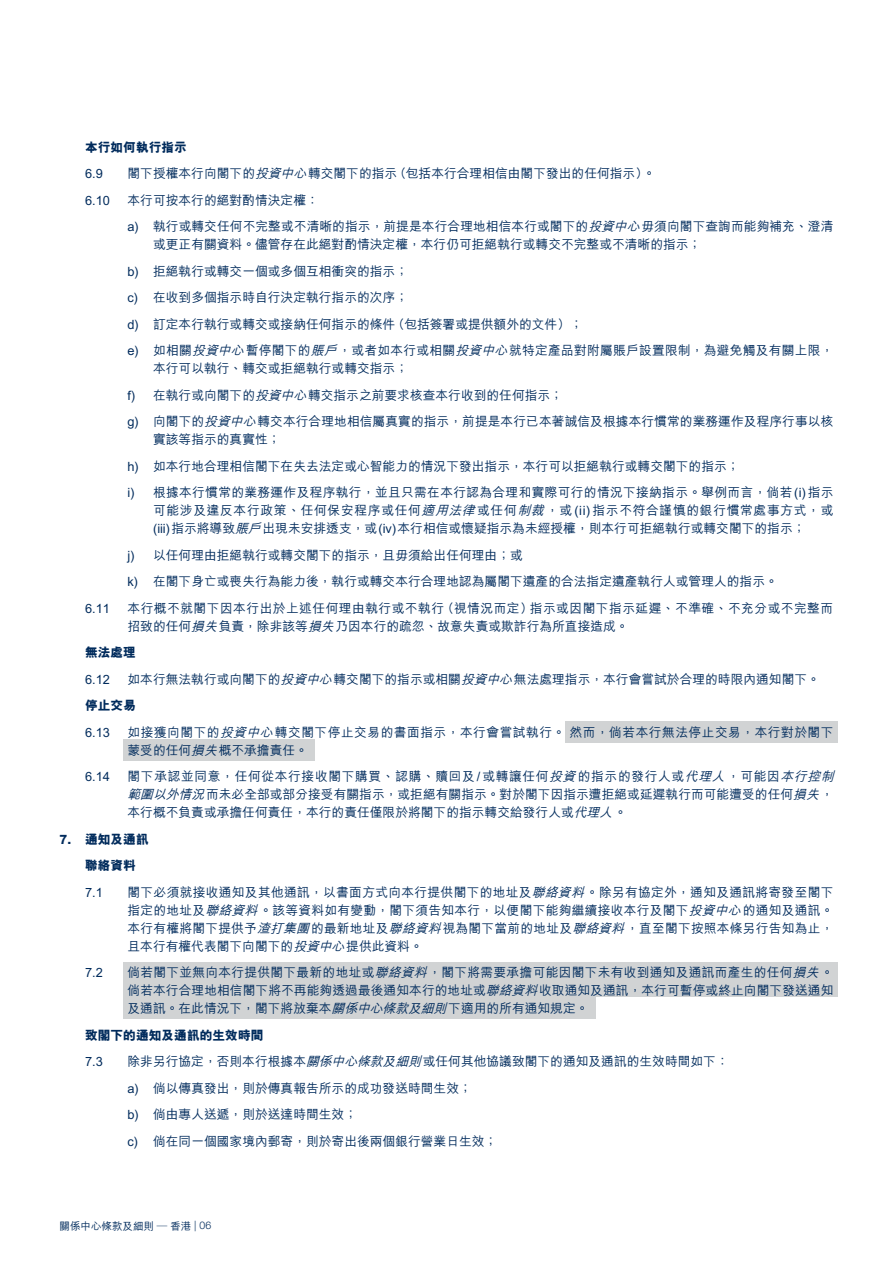
<style>
.page{position:relative;width:893px;height:1263px;background:#fff}
.page>*{position:absolute;margin:0;border:0;box-sizing:border-box;transform-origin:0 0}
.t1{font:500 12.75px/26.5px "M Hei";color:#002b5c}
.t2{font:500 12.75px/18px "M Hei";letter-spacing:.035em;color:#002b5c}
.t3{font:800 12.75px/26.5px "M Hei";color:#002b5c}
.t4{font:500 10.5px "M Hei";color:#002b5c}
.s1{font-style:italic}
.s2{font-weight:800}
.s3{font-family:"Helvetica Neue LT Std";font-weight:300}
</style>
<div class="page">
<div style="left:123px;top:962px;width:715px;height:35px;background:#d1d3d4"></div>
<div style="left:123px;top:984px;width:472px;height:35px;background:#d1d3d4"></div>
<div style="left:566px;top:721px;width:272px;height:21px;background:#d1d3d4"></div>
<div style="left:123px;top:739px;width:192px;height:21px;background:#d1d3d4"></div>
<p class="t3" style="left:85px;top:135px;width:103px">本行如何執行指示</p>
<p class="t1" style="left:85px;top:160px;width:19px">6.9</p>
<p class="t1" style="left:128px;top:160px;width:530px">閣下授權本行向閣下的<span class="s1">投資中心</span>轉交閣下的指示（包括本行合理相信由閣下發出的任何指示）。</p>
<p class="t1" style="left:85px;top:187px;width:26px">6.10</p>
<p class="t1" style="left:128px;top:187px;width:707px">本行可按本行的絕對酌情決定權：<br>a) 執行或轉交任何不完整或不清晰的指示，前提是本行合理地相信本行或閣下的<span class="s1">投資中心</span>毋須向閣下查詢而能夠補充、澄清</p>
<p class="t1" style="left:128px;top:231px;width:707px;text-indent:26px">或更正有關資料。儘管存在此絕對酌情決定權，本行仍可拒絕執行或轉交不完整或不清晰的指示；<br>b) 拒絕執行或轉交一個或多個互相衝突的指示；<br>c) 在收到多個指示時自行決定執行指示的次序；<br>d) 訂定本行執行或轉交或接納任何指示的條件（包括簽署或提供額外的文件）；<br>e) 如相關<span class="s1">投資中心</span>暫停閣下的<span class="s1">賬戶</span>，或者如本行或相關<span class="s1">投資中心</span>就特定產品對附屬賬戶設置限制，為避免觸及有關上限，</p>
<p class="t1" style="left:128px;top:355px;width:707px;text-indent:26px">本行可以執行、轉交或拒絕執行或轉交指示；<br>f) 在執行或向閣下的<span class="s1">投資中心</span>轉交指示之前要求核查本行收到的任何指示；<br>g) 向閣下的<span class="s1">投資中心</span>轉交本行合理地相信屬真實的指示，前提是本行已本著誠信及根據本行慣常的業務運作及程序行事以核</p>
<p class="t1" style="left:128px;top:426px;width:707px;text-indent:26px">實該等指示的真實性；<br>h) 如本行地合理相信閣下在失去法定或心智能力的情況下發出指示，本行可以拒絕執行或轉交閣下的指示；<br>i) 根據本行慣常的業務運作及程序執行，並且只需在本行認為合理和實際可行的情況下接納指示。舉例而言，倘若(i)指示</p>
<p class="t1" style="left:153px;top:502px;width:682px;line-height:18px">可能涉及違反本行政策、任何保安程序或任何<span class="s1">適用法律</span>或任何<span class="s1">制裁</span>，或(ii)指示不符合謹慎的銀行慣常處事方式，或(iii)指示將導致<span class="s1">賬戶</span>出現未安排透支，或(iv)本行相信或懷疑指示為未經授權，則本行可拒絕執行或轉交閣下的指示；</p>
<p class="t1" style="left:128px;top:542px;width:652px">j) 以任何理由拒絕執行或轉交閣下的指示，且毋須給出任何理由；或<br>k) 在閣下身亡或喪失行為能力後，執行或轉交本行合理地認為屬閣下遺產的合法指定遺產執行人或管理人的指示。</p>
<p class="t1" style="left:85px;top:595px;width:26px">6.11</p>
<p class="t2" style="left:128px;top:599px;width:707px">本行概不就閣下因本行出於上述任何理由執行或不執行（視情況而定）指示或因閣下指示延遲、不準確、不充分或不完整而招致的任何<span class="s1">損失</span>負責，除非該等<span class="s1">損失</span>乃因本行的疏忽、故意失責或欺詐行為所直接造成。</p>
<p class="t3" style="left:85px;top:640px;width:52px">無法處理</p>
<p class="t1" style="left:85px;top:666px;width:26px">6.12</p>
<p class="t1" style="left:85px;top:666px;width:736px;text-indent:43px">如本行無法執行或向閣下的<span class="s1">投資中心</span>轉交閣下的指示或相關<span class="s1">投資中心</span>無法處理指示，本行會嘗試於合理的時限內通知閣下。<span class="s2">停止交易</span></p>
<p class="t1" style="left:85px;top:719px;width:26px">6.13</p>
<p class="t2" style="left:128px;top:723px;width:707px">如接獲向閣下的<span class="s1">投資中心</span>轉交閣下停止交易的書面指示，本行會嘗試執行。然而，倘若本行無法停止交易，本行對於閣下蒙受的任何<span class="s1">損失</span>概不承擔責任。</p>
<p class="t1" style="left:85px;top:763px;width:26px">6.14</p>
<p class="t1" style="left:128px;top:768px;width:711px;line-height:18px">閣下承認並同意，任何從本行接收閣下購買、認購、贖回及/或轉讓任何<span class="s1">投資</span>的指示的發行人或<span class="s1">代理人</span>，可能因<span class="s1">本行控制範圍以外情況</span>而未必全部或部分接受有關指示，或拒絕有關指示。對於閣下因指示遭拒絕或延遲執行而可能遭受的任何<span class="s1">損失</span>，本行概不負責或承擔任何責任，本行的責任僅限於將閣下的指示轉交給發行人或<span class="s1">代理人</span>。</p>
<p class="t3" style="left:85px;top:827px;width:65px;text-indent:-26px">7. 通知及通訊聯絡資料</p>
<p class="t1" style="left:85px;top:879px;width:19px">7.1</p>
<p class="t1" style="left:128px;top:883px;width:707px;line-height:18px;text-align:justify">閣下必須就接收通知及其他通訊，以書面方式向本行提供閣下的地址及<span class="s1">聯絡資料</span>。除另有協定外，通知及通訊將寄發至閣下指定的地址及<span class="s1">聯絡資料</span>。該等資料如有變動，閣下須告知本行，以便閣下能夠繼續接收本行及閣下<span class="s1">投資中心</span>的通知及通訊。本行有權將閣下提供予<span class="s1">渣打集團</span>的最新地址及<span class="s1">聯絡資料</span>視為閣下當前的地址及<span class="s1">聯絡資料</span>，直至閣下按照本條另行告知為止，且本行有權代表閣下向閣下的<span class="s1">投資中心</span>提供此資料。</p>
<p class="t1" style="left:85px;top:960px;width:19px">7.2</p>
<p class="t1" style="left:128px;top:964px;width:707px;line-height:18px;text-align:justify">倘若閣下並無向本行提供閣下最新的地址或<span class="s1">聯絡資料</span>，閣下將需要承擔可能因閣下未有收到通知及通訊而產生的任何<span class="s1">損失</span>。倘若本行合理地相信閣下將不再能夠透過最後通知本行的地址或<span class="s1">聯絡資料</span>收取通知及通訊，本行可暫停或終止向閣下發送通知及通訊。在此情況下，閣下將放棄本<span class="s1">關係中心條款及細則</span>下適用的所有通知規定。</p>
<p class="t3" style="left:85px;top:1023px;width:180px">致閣下的通知及通訊的生效時間</p>
<p class="t1" style="left:85px;top:1049px;width:19px">7.3</p>
<p class="t1" style="left:128px;top:1049px;width:603px">除非另行協定，否則本行根據本<span class="s1">關係中心條款及細則</span>或任何其他協議致閣下的通知及通訊的生效時間如下：a) 倘以傳真發出，則於傳真報告所示的成功發送時間生效；<br>b) 倘由專人送遞，則於送達時間生效；<br>c) 倘在同一個國家境內郵寄，則於寄出後兩個銀行營業日生效；</p>
<p class="t4" style="left:60px;top:1220px;width:153px">關係中心條款及細則 — 香港 <span class="s3">| 06</span></p>
</div>
